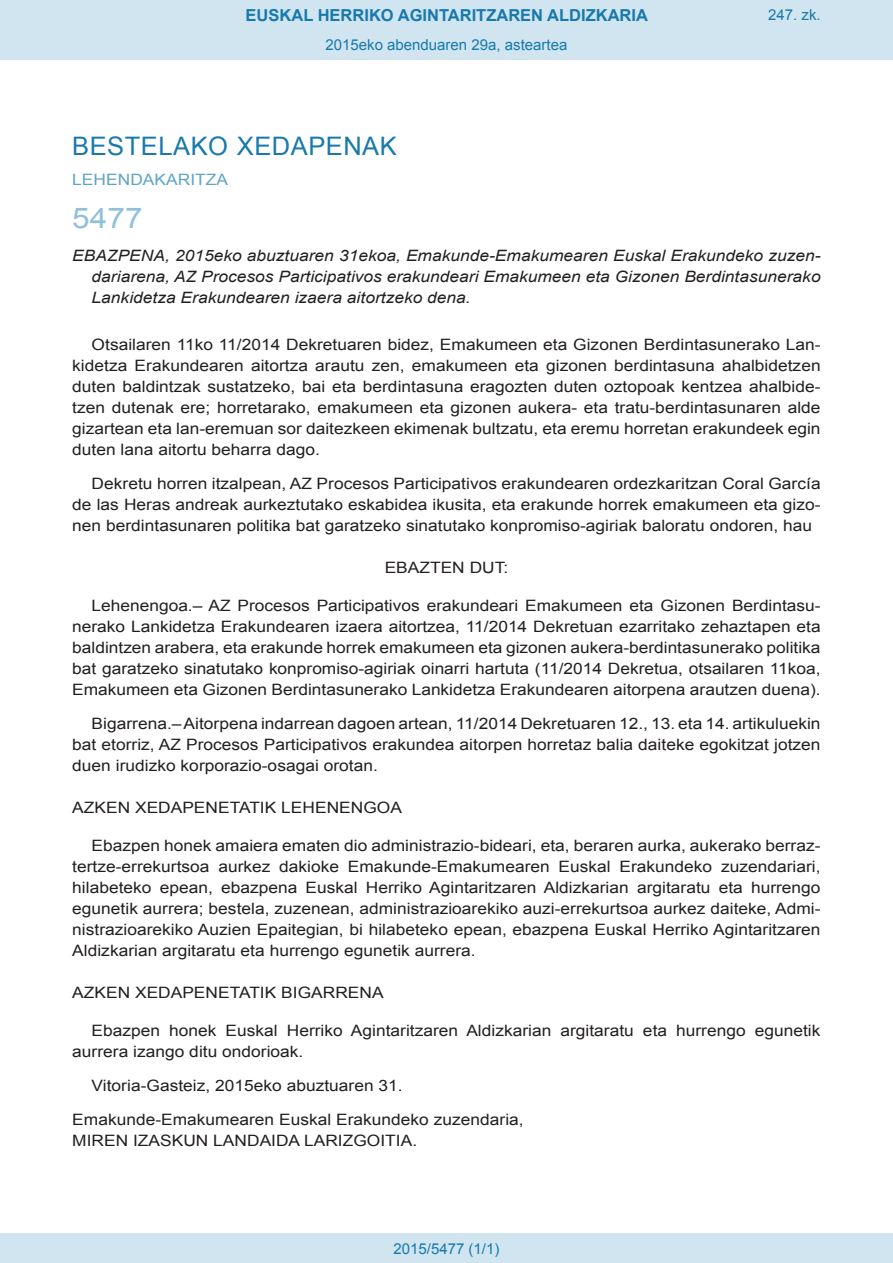
<style>
.page{position:relative;width:893px;height:1263px;background:#fff}
.page>*{position:absolute;margin:0;border:0;box-sizing:border-box;transform-origin:0 0}
.BOPVOrden{font:28.5px "Arial";color:#90c0db;scale:1.11 1}
.BOPVSeccion{font:25.5px "Arial";letter-spacing:.02em;color:#1879ad}
.t1{font:700 16.5px "Arial";color:#1879ad}
.BOPVDetalle{font:15.6px/21px "Arial";color:#231f20;text-align:justify;scale:1.11 1}
.BOPVTitulo{font:italic 15.6px/21px "Arial";color:#231f20;text-align:justify;scale:1.11 1}
.BOPVDisposicion{font:15.6px "Arial";color:#231f20;scale:1.11 1}
.BOPVFirmaPuesto{font:15.6px "Arial";color:#231f20;scale:1.11 1}
.BOPVFirmaLugFec{font:15.6px "Arial";color:#231f20;scale:1.11 1}
.BOPVFirmaNombre{font:15.6px "Arial";color:#231f20;scale:1.11 1}
.BOPVOrganismo{font:15.6px "Arial";letter-spacing:.005em;color:#5ea4ca;scale:1.11 1}
.BOPVClave{font:15.6px "Arial";color:#231f20;scale:1.11 1}
.Paginacion_Centro{font:15px "Arial";color:#1879ad}
</style>
<div class="page">
<div style="left:0;top:0;width:893px;height:60px;background:#d0e5f0"></div>
<div style="left:0;top:1233px;width:893px;height:30px;background:#d0e5f0"></div>
<p class="t1" style="left:246px;top:4px;width:404px">EUSKAL HERRIKO AGINTARITZAREN ALDIZKARIA</p>
<p class="Paginacion_Centro" style="left:326px;top:35px;width:243px">2015eko abenduaren 29a, asteartea</p>
<p class="Paginacion_Centro" style="left:768px;top:5px;width:54px">247. zk.</p>
<p class="BOPVSeccion" style="left:72px;top:129px;width:326px">BESTELAKO XEDAPENAK</p>
<p class="BOPVOrganismo" style="left:72px;top:169px;width:142px">LEHENDAKARITZA</p>
<p class="BOPVOrden" style="left:72px;top:199px;width:65px">5477</p>
<p class="BOPVTitulo" style="left:92px;top:246px;width:658px;text-indent:-19px">EBAZPENA, 2015eko abuztuaren 31ekoa, Emakunde-Emakumearen Euskal Erakundeko zuzen&shy;dariarena, AZ Procesos Participativos erakundeari Emakumeen eta Gizonen Berdintasunerako Lankidetza Erakundearen izaera aitortzeko dena.</p>
<p class="BOPVDetalle" style="left:72px;top:334px;width:676px;text-indent:19px">Otsailaren 11ko 11/2014 Dekretuaren bidez, Emakumeen eta Gizonen Berdintasunerako Lan&shy;kidetza Erakundearen aitortza arautu zen, emakumeen eta gizonen berdintasuna ahalbidetzen duten baldintzak sustatzeko, bai eta berdintasuna eragozten duten oztopoak kentzea ahalbide&shy;tzen dutenak ere; horretarako, emakumeen eta gizonen aukera- eta tratu-berdintasunaren alde gizartean eta lan-eremuan sor daitezkeen ekimenak bultzatu, eta eremu horretan erakundeek egin duten lana aitortu beharra dago.</p>
<p class="BOPVDetalle" style="left:72px;top:473px;width:676px;text-indent:19px">Dekretu horren itzalpean, AZ Procesos Participativos erakundearen ordezkaritzan Coral García de las Heras andreak aurkeztutako eskabidea ikusita, eta erakunde horrek emakumeen eta gizo&shy;nen berdintasunaren politika bat garatzeko sinatutako konpromiso-agiriak baloratu ondoren, hau</p>
<p class="BOPVClave" style="left:385px;top:557px;width:113px">EBAZTEN DUT:</p>
<p class="BOPVDetalle" style="left:72px;top:595px;width:676px;text-indent:19px">Lehenengoa.– AZ Procesos Participativos erakundeari Emakumeen eta Gizonen Berdintasu&shy;nerako Lankidetza Erakundearen izaera aitortzea, 11/2014 Dekretuan ezarritako zehaztapen eta baldintzen arabera, eta erakunde horrek emakumeen eta gizonen aukera-berdintasunerako politika bat garatzeko sinatutako konpromiso-agiriak oinarri hartuta (11/2014 Dekretua, otsailaren 11koa, Emakumeen eta Gizonen Berdintasunerako Lankidetza Erakundearen aitorpena arautzen duena).</p>
<p class="BOPVDetalle" style="left:72px;top:713px;width:676px;text-indent:19px">Bigarrena.– Aitorpena indarrean dagoen artean, 11/2014 Dekretuaren 12., 13. eta 14. artikuluekin bat etorriz, AZ Procesos Participativos erakundea aitorpen horretaz balia daiteke egokitzat jotzen duen irudizko korporazio-osagai orotan.</p>
<p class="BOPVDisposicion" style="left:72px;top:797px;width:298px">AZKEN XEDAPENETATIK LEHENENGOA</p>
<p class="BOPVDetalle" style="left:72px;top:835px;width:676px;text-indent:19px">Ebazpen honek amaiera ematen dio administrazio-bideari, eta, beraren aurka, aukerako berraz&shy;tertze-errekurtsoa aurkez dakioke Emakunde-Emakumearen Euskal Erakundeko zuzendariari, hilabeteko epean, ebazpena Euskal Herriko Agintaritzaren Aldizkarian argitaratu eta hurrengo egunetik aurrera; bestela, zuzenean, administrazioarekiko auzi-errekurtsoa aurkez daiteke, Admi&shy;nistrazioarekiko Auzien Epaitegian, bi hilabeteko epean, ebazpena Euskal Herriko Agintaritzaren Aldizkarian argitaratu eta hurrengo egunetik aurrera.</p>
<p class="BOPVDisposicion" style="left:72px;top:983px;width:282px">AZKEN XEDAPENETATIK BIGARRENA</p>
<p class="BOPVDetalle" style="left:72px;top:1020px;width:676px;text-indent:19px">Ebazpen honek Euskal Herriko Agintaritzaren Aldizkarian argitaratu eta hurrengo egunetik aurrera izango ditu ondorioak.</p>
<p class="BOPVFirmaLugFec" style="left:92px;top:1075px;width:282px">Vitoria-Gasteiz, 2015eko abuztuaren 31.</p>
<p class="BOPVFirmaPuesto" style="left:72px;top:1109px;width:408px">Emakunde-Emakumearen Euskal Erakundeko zuzendaria,</p>
<p class="BOPVFirmaNombre" style="left:72px;top:1130px;width:312px">MIREN IZASKUN LANDAIDA LARIZGOITIA.</p>
<p class="Paginacion_Centro" style="left:393px;top:1238px;width:107px">2015/5477 (1/1)</p>
</div>
